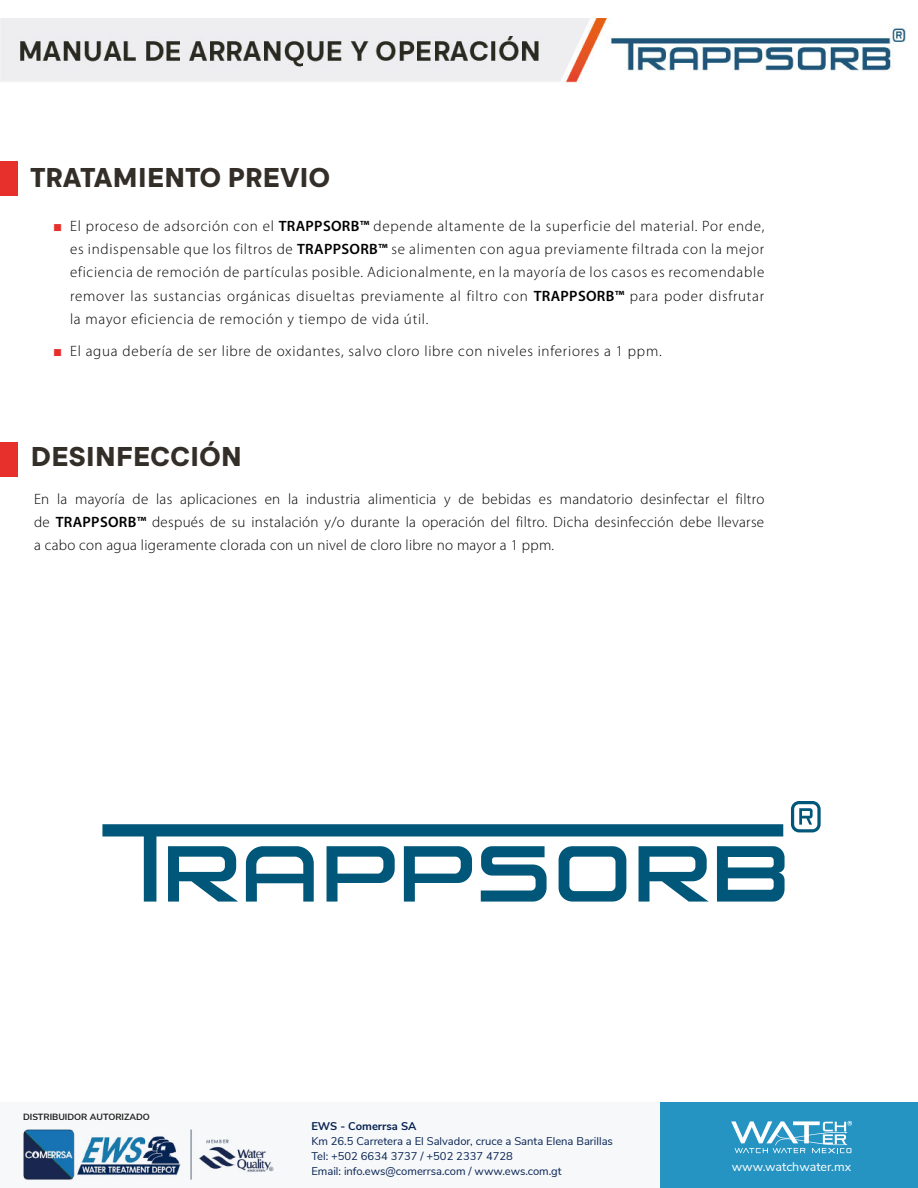
<style>
.page{position:relative;width:918px;height:1188px;background:#fff}
.page>*{position:absolute;margin:0;border:0;box-sizing:border-box;transform-origin:0 0}
.t1{font:900 26.85px "Quadran";letter-spacing:-.01em;color:#342e29}
.t2{font:300 15px/23.2px "Myriad Pro";letter-spacing:.05em;color:#000;text-align:justify}
.t3{font:12.45px "Nunito Sans";color:#fff}
.t4{font:11.25px/15px "Nunito Sans";color:#062251}
.t5{font:700 9px "Nunito Sans";color:#1d1e1c}
.s1{font-family:"Arial";font-weight:400;color:#e7302c}
.s2{font-weight:600}
.s3{font-weight:700}
</style>
<div class="page">
<img style="left:0;top:18px;width:906px;height:66px">
<svg style="left:783px;top:852px;width:2px;height:44px"></svg>
<svg style="left:102px;top:824px;width:681px;height:78px"></svg>
<svg style="left:791px;top:801px;width:30px;height:31px"></svg>
<div style="left:0;top:442px;width:17px;height:35px;background:#e7302c"></div>
<div style="left:0;top:162px;width:17px;height:34px;background:#e7302c"></div>
<div style="left:0;top:1103px;width:918px;height:85px;background:#f7f8fa"></div>
<div style="left:660px;top:1103px;width:258px;height:85px;background:#2694c2"></div>
<svg style="left:731px;top:1121px;width:121px;height:32px"></svg>
<img style="left:23px;top:1129px;width:251px;height:51px">
<p class="t1" style="left:31px;top:160px;width:301px">TRATAMIENTO PREVIO</p>
<p class="t2" style="left:70px;top:214px;width:696px;text-indent:-17px"><span class="s1">■</span> El proceso de adsorción con el <span class="s2">TRAPPSORB™</span> depende altamente de la superficie del material. Por ende, es indispensable que los filtros de <span class="s2">TRAPPSORB™</span> se alimenten con agua previamente filtrada con la mejor eficiencia de remoción de partículas posible. Adicionalmente, en la mayoría de los casos es recomendable remover las sustancias orgánicas disueltas previamente al filtro con <span class="s2">TRAPPSORB™</span> para poder disfrutar la mayor eficiencia de remoción y tiempo de vida útil.</p>
<p class="t2" style="left:53px;top:339px;width:610px"><span class="s1">■</span> El agua debería de ser libre de oxidantes, salvo cloro libre con niveles inferiores a 1 ppm.</p>
<p class="t1" style="left:31px;top:439px;width:213px">DESINFECCIÓN</p>
<p class="t2" style="left:34px;top:487px;width:732px">En la mayoría de las aplicaciones en la industria alimenticia y de bebidas es mandatorio desinfectar el filtro de <span class="s2">TRAPPSORB™</span> después de su instalación y/o durante la operación del filtro. Dicha desinfección debe llevarse a cabo con agua ligeramente clorada con un nivel de cloro libre no mayor a 1 ppm.</p>
<p class="t5" style="left:23px;top:1110px;width:128px">DISTRIBUIDOR AUTORIZADO</p>
<p class="t4" style="left:311px;top:1118px;width:303px"><span class="s3">EWS - Comerrsa SA<br></span>Km 26.5 Carretera a El Salvador, cruce a Santa Elena Barillas Tel: +502 6634 3737 / +502 2337 4728<br>Email: info.ews@comerrsa.com / www.ews.com.gt</p>
<p class="t3" style="left:732px;top:1158px;width:121px">www.watchwater.mx</p>
</div>
